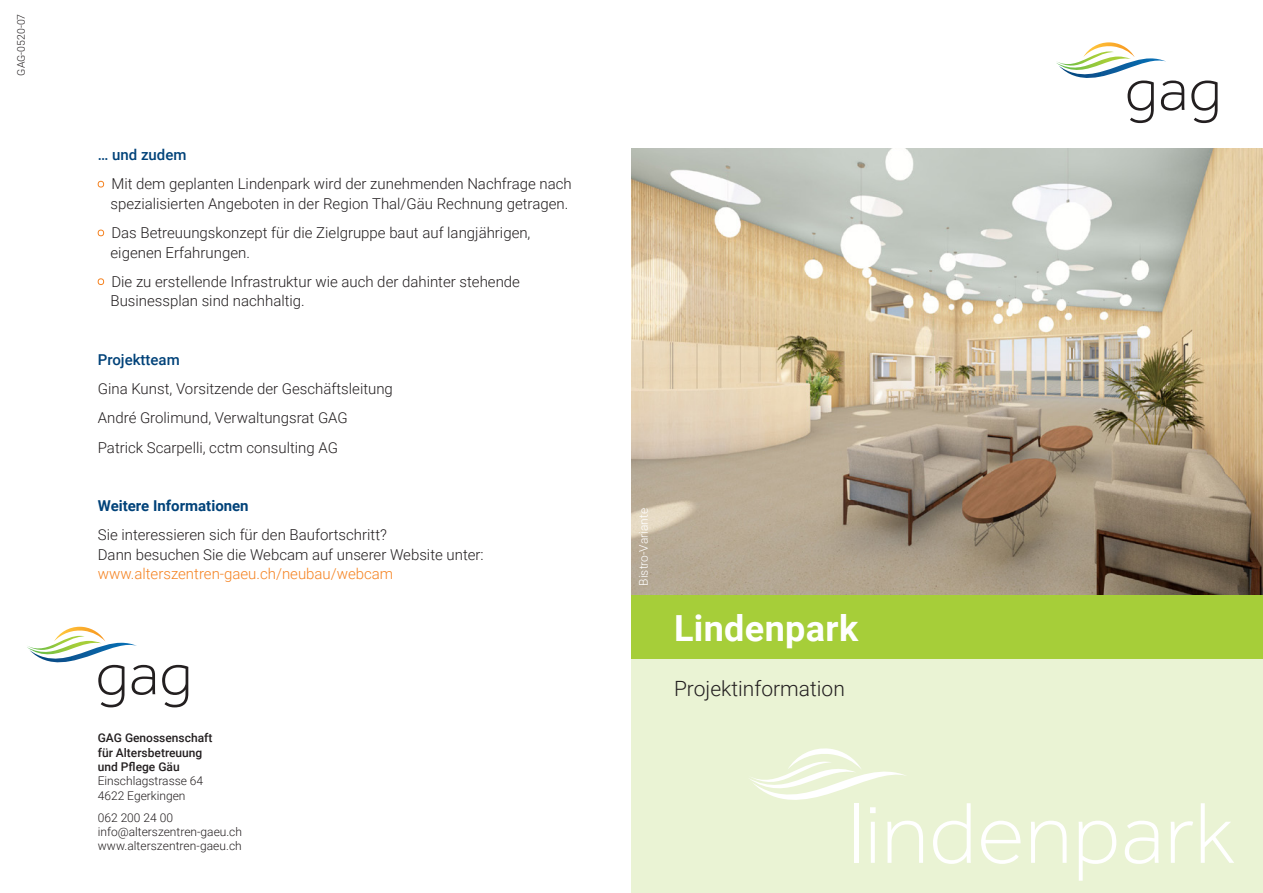
<style>
.page{position:relative;width:1263px;height:893px;background:#fff}
.page>*{position:absolute;margin:0;border:0;box-sizing:border-box;transform-origin:0 0}
.t1{font:700 36px "Roboto";letter-spacing:.01em;color:#fff}
.t2{font:300 21px "Roboto";color:#231f20}
.t3{font:300 15px/19.5px "Roboto";color:#231f20}
.t4{font:300 15px "Roboto";color:#f58220}
.t5{font:500 15px "Roboto";color:#004279}
.t6{font:700 15px "Roboto";color:#004279}
.t7{font:300 12px/14.4px "Roboto";color:#231f20}
.t8{font:500 12px/14.4px "Roboto";color:#231f20}
.t9{font:300 12px "Roboto";color:#fff}
.t10{font:300 10.5px "Roboto";color:#231f20}
</style>
<div class="page">
<div style="left:631px;top:635px;width:632px;height:258px;background:#eaf3d4"></div>
<svg style="left:1191px;top:81px;width:26px;height:42px"></svg>
<svg style="left:1056px;top:42px;width:128px;height:81px"></svg>
<img style="left:631px;top:149px;width:632px;height:446px">
<div style="left:631px;top:595px;width:632px;height:64px;background:#a6ce39"></div>
<svg style="left:749px;top:748px;width:174px;height:115px"></svg>
<svg style="left:933px;top:803px;width:38px;height:61px"></svg>
<svg style="left:981px;top:821px;width:39px;height:43px"></svg>
<svg style="left:1031px;top:821px;width:35px;height:42px"></svg>
<svg style="left:1078px;top:821px;width:38px;height:60px"></svg>
<svg style="left:1125px;top:821px;width:34px;height:43px"></svg>
<svg style="left:1170px;top:821px;width:23px;height:42px"></svg>
<svg style="left:1201px;top:803px;width:33px;height:60px"></svg>
<svg style="left:162px;top:665px;width:26px;height:42px"></svg>
<svg style="left:27px;top:627px;width:128px;height:80px"></svg>
<svg style="left:97px;top:180px;width:7px;height:8px"></svg>
<svg style="left:97px;top:229px;width:7px;height:8px"></svg>
<svg style="left:97px;top:278px;width:7px;height:7px"></svg>
<p class="t10" style="left:14px;top:76px;width:63px;rotate:-90deg">GAG-0520-07</p>
<p class="t5" style="left:98px;top:144px;width:90px">… und zudem</p>
<p class="t3" style="left:111px;top:174px;width:463px">Mit dem geplanten Lindenpark wird der zunehmenden Nachfrage nach spezialisierten Angeboten in der Region Thal/Gäu Rechnung getragen.</p>
<p class="t3" style="left:111px;top:222px;width:421px">Das Betreuungskonzept für die Zielgruppe baut auf langjährigen, eigenen Erfahrungen.</p>
<p class="t3" style="left:111px;top:271px;width:411px">Die zu erstellende Infrastruktur wie auch der dahinter stehende<br>Businessplan sind nachhaltig.</p>
<p class="t5" style="left:98px;top:349px;width:83px">Projektteam</p>
<p class="t3" style="left:98px;top:374px;width:297px;line-height:29.2px">Gina Kunst, Vorsitzende der Geschäftsleitung<br>André Grolimund, Verwaltungsrat GAG<br>Patrick Scarpelli, cctm consulting AG</p>
<p class="t6" style="left:98px;top:495px;width:152px">Weitere Informationen</p>
<p class="t3" style="left:98px;top:525px;width:387px">Sie interessieren sich für den Baufortschritt?<br>Dann besuchen Sie die Webcam auf unserer Website unter:</p>
<p class="t4" style="left:98px;top:563px;width:297px">www.alterszentren-gaeu.ch/neubau/webcam</p>
<p class="t8" style="left:98px;top:730px;width:116px">GAG Genossenschaft für Altersbetreuung und Pflege Gäu</p>
<p class="t7" style="left:98px;top:773px;width:107px">Einschlagstrasse 64<br>4622 Egerkingen</p>
<p class="t7" style="left:98px;top:810px;width:146px">062 200 24 00 info@alterszentren-gaeu.ch www.alterszentren-gaeu.ch</p>
<p class="t9" style="left:635px;top:586px;width:79px;rotate:-90deg">Bistro-Variante</p>
<h1 class="t1" style="left:674px;top:603px;width:186px">Lindenpark</h1>
<h2 class="t2" style="left:674px;top:674px;width:172px">Projektinformation</h2>
</div>
